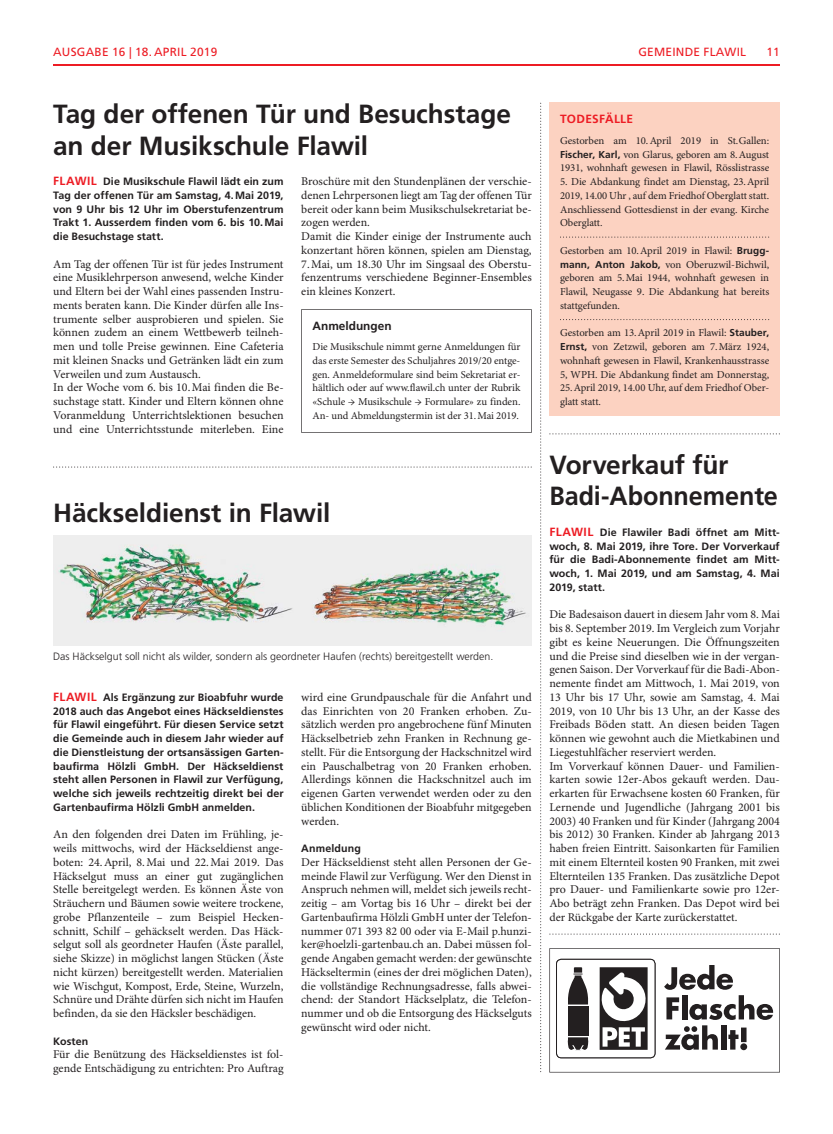
<style>
.page{position:relative;width:833px;height:1134px;background:#fff}
.page>*{position:absolute;margin:0;border:0;box-sizing:border-box;transform-origin:0 0}
.t1{font:700 26.25px/31.2px "Frutiger LT Std";letter-spacing:-.005em;color:#231f20}
.t2{font:11.88px/13.8px "Minion Pro";color:#231f20}
.t3{font:11.88px "Frutiger LT Std";letter-spacing:.02em;color:#ed1c24}
.t4{font:700 11.88px "Frutiger LT Std";color:#231f20}
.t5{font:700 11.88px "Frutiger LT Std";letter-spacing:.03em;color:#ed1c24}
.t6{font:10.62px/13.8px "Minion Pro";letter-spacing:-.005em;color:#231f20;text-align:justify}
.t7{font:700 10.62px/13.8px "Frutiger LT Std";letter-spacing:.005em;color:#231f20;text-align:justify}
.t8{font:300 10.62px "Frutiger LT Std";color:#231f20}
.s1{font-size:11.88px;color:#ed1c24}
.s2{font-family:"Frutiger LT Std";font-weight:700;font-size:10px}
</style>
<div class="page">
<div style="left:549px;top:103px;width:231px;height:313px;background:#fcd2c1"></div>
<svg style="left:560px;top:237px;width:209px;height:1px"></svg>
<svg style="left:560px;top:319px;width:209px;height:1px"></svg>
<svg style="left:301px;top:309px;width:230px;height:124px"></svg>
<hr style="left:53px;top:65px;width:727px;height:1px;background:#ed1c24">
<svg style="left:540px;top:103px;width:1px;height:969px"></svg>
<svg style="left:53px;top:466px;width:478px;height:1px"></svg>
<svg style="left:549px;top:433px;width:231px;height:1px"></svg>
<svg style="left:549px;top:933px;width:231px;height:1px"></svg>
<img style="left:53px;top:536px;width:478px;height:110px">
<svg style="left:549px;top:948px;width:231px;height:124px"></svg>
<p class="t3" style="left:53px;top:46px;width:166px">AUSGABE 16 | 18. APRIL 2019</p>
<p class="t3" style="left:638px;top:46px;width:109px">GEMEINDE FLAWIL</p>
<p class="t3" style="left:766px;top:46px;width:15px">11</p>
<h1 class="t1" style="left:53px;top:100px;width:459px">Tag der offenen Tür und Besuchstage an der Musikschule Flawil</h1>
<p class="t7" style="left:53px;top:175px;width:232px"><span class="s1">FLAWIL</span> Die Musikschule Flawil lädt ein zum Tag der offenen Tür am Samstag, 4. Mai 2019, von 9 Uhr bis 12 Uhr im Oberstufenzentrum Trakt 1. Ausserdem finden vom 6. bis 10. Mai die Besuchstage statt.</p>
<p class="t2" style="left:53px;top:258px;width:232px">Am Tag der offenen Tür ist für jedes Instrument eine Musiklehrperson anwesend, welche Kinder und Eltern bei der Wahl eines passenden Instru&shy;ments beraten kann. Die Kinder dürfen alle Ins&shy;trumente selber ausprobieren und spielen. Sie können zudem an einem Wettbewerb teilneh&shy;men und tolle Preise gewinnen. Eine Cafeteria mit kleinen Snacks und Getränken lädt ein zum Verweilen und zum Austausch.<br>In der Woche vom 6. bis 10. Mai finden die Be&shy;suchstage statt. Kinder und Eltern können ohne Voranmeldung Unterrichtslektionen besuchen und eine Unterrichtsstunde miterleben. Eine</p>
<p class="t2" style="left:301px;top:175px;width:232px">Broschüre mit den Stundenplänen der verschie&shy;denen Lehrpersonen liegt am Tag der offenen Tür bereit oder kann beim Musikschulsekretariat be&shy;zogen werden.<br>Damit die Kinder einige der Instrumente auch konzertant hören können, spielen am Dienstag,</p>
<p class="t2" style="left:301px;top:258px;width:232px;text-align:justify">7. Mai, um 18.30 Uhr im Singsaal des Oberstu&shy;fenzentrums verschiedene Beginner-Ensembles ein kleines Konzert.</p>
<p class="t4" style="left:312px;top:320px;width:81px">Anmeldungen</p>
<p class="t6" style="left:312px;top:341px;width:209px">Die Musikschule nimmt gerne Anmeldungen für das erste Semester des Schuljahres 2019/20 entge&shy;gen. Anmeldeformulare sind beim Sekretariat er&shy;hältlich oder auf www.flawil.ch unter der Rubrik «Schule → Musikschule → Formulare» zu finden.<br>An- und Abmeldungstermin ist der 31. Mai 2019.</p>
<h1 class="t1" style="left:53px;top:499px;width:279px">Häckseldienst in Flawil</h1>
<p class="t8" style="left:53px;top:651px;width:442px">Das Häckselgut soll nicht als wilder, sondern als geordneter Haufen (rechts) bereitgestellt werden.</p>
<p class="t7" style="left:53px;top:691px;width:232px"><span class="s1">FLAWIL</span> Als Ergänzung zur Bioabfuhr wurde 2018 auch das Angebot eines Häckseldienstes für Flawil eingeführt. Für diesen Service setzt die Gemeinde auch in diesem Jahr wieder auf die Dienstleistung der ortsansässigen Garten&shy;baufirma Hölzli GmbH. Der Häckseldienst steht allen Personen in Flawil zur Verfügung, welche sich jeweils rechtzeitig direkt bei der Gartenbaufirma Hölzli GmbH anmelden.</p>
<p class="t2" style="left:53px;top:829px;width:232px;text-align:justify">An den folgenden drei Daten im Frühling, je&shy;weils mittwochs, wird der Häckseldienst ange&shy;boten: 24. April, 8. Mai und 22. Mai 2019. Das Häckselgut muss an einer gut zugänglichen Stelle bereitgelegt werden. Es können Äste von Sträuchern und Bäumen sowie weitere trockene, grobe Pflanzenteile – zum Beispiel Hecken&shy;schnitt, Schilf – gehäckselt werden. Das Häck&shy;selgut soll als geordneter Haufen (Äste parallel, siehe Skizze) in möglichst langen Stücken (Äste nicht kürzen) bereitgestellt werden. Materialien wie Wischgut, Kompost, Erde, Steine, Wurzeln, Schnüre und Drähte dürfen sich nicht im Haufen befinden, da sie den Häcksler beschädigen.</p>
<p class="t7" style="left:53px;top:1034px;width:37px">Kosten</p>
<p class="t2" style="left:53px;top:1049px;width:232px">Für die Benützung des Häckseldienstes ist fol&shy;gende Entschädigung zu entrichten: Pro Auftrag</p>
<p class="t2" style="left:301px;top:691px;width:232px;text-align:justify">wird eine Grundpauschale für die Anfahrt und das Einrichten von 20 Franken erhoben. Zu&shy;sätzlich werden pro angebrochene fünf Minuten Häckselbetrieb zehn Franken in Rechnung ge&shy;stellt. Für die Entsorgung der Hackschnitzel wird ein Pauschalbetrag von 20 Franken erhoben.<br>Allerdings können die Hackschnitzel auch im eigenen Garten verwendet werden oder zu den üblichen Konditionen der Bioabfuhr mitgegeben werden.</p>
<p class="t7" style="left:301px;top:842px;width:61px">Anmeldung</p>
<p class="t2" style="left:301px;top:856px;width:232px;text-align:justify">Der Häckseldienst steht allen Personen der Ge&shy;meinde Flawil zur Verfügung. Wer den Dienst in Anspruch nehmen will, meldet sich jeweils recht&shy;zeitig – am Vortag bis 16 Uhr – direkt bei der Gartenbaufirma Hölzli GmbH unter der Telefon&shy;nummer 071 393 82 00 oder via E-Mail p.hunzi&shy;ker@hoelzli-gartenbau.ch an. Dabei müssen fol&shy;gende Angaben gemacht werden: der gewünschte Häckseltermin (eines der drei möglichen Daten), die vollständige Rechnungsadresse, falls abwei&shy;chend: der Standort Häckselplatz, die Telefon&shy;nummer und ob die Entsorgung des Häckselguts gewünscht wird oder nicht.</p>
<p class="t5" style="left:560px;top:113px;width:75px">TODESFÄLLE</p>
<p class="t6" style="left:560px;top:135px;width:211px">Gestorben am 10. April 2019 in St. Gallen:<br><span class="s2">Fischer, Karl,</span> von Glarus, geboren am 8. August 1931, wohnhaft gewesen in Flawil, Rösslistrasse</p>
<p class="t6" style="left:560px;top:176px;width:211px">5. Die Abdankung findet am Dienstag, 23. April 2019, 14.00 Uhr , auf dem Friedhof Oberglatt statt.<br>Anschliessend Gottesdienst in der evang. Kirche Oberglatt.</p>
<p class="t6" style="left:560px;top:245px;width:211px">Gestorben am 10. April 2019 in Flawil: <span class="s2">Brugg&shy;mann, Anton Jakob,</span> von Oberuzwil-Bichwil, geboren am 5. Mai 1944, wohnhaft gewesen in Flawil, Neugasse 9. Die Abdankung hat bereits stattgefunden.</p>
<p class="t6" style="left:560px;top:327px;width:211px">Gestorben am 13. April 2019 in Flawil: <span class="s2">Stauber, Ernst,</span> von Zetzwil, geboren am 7. März 1924, wohnhaft gewesen in Flawil, Krankenhausstrasse 5, WPH. Die Abdankung findet am Donnerstag,</p>
<p class="t6" style="left:560px;top:382px;width:211px">25. April 2019, 14.00 Uhr, auf dem Friedhof Ober&shy;glatt statt.</p>
<h1 class="t1" style="left:549px;top:451px;width:230px">Vorverkauf für<br>Badi-Abonnemente</h1>
<p class="t7" style="left:549px;top:526px;width:232px"><span class="s1">FLAWIL</span> Die Flawiler Badi öffnet am Mitt&shy;woch, 8. Mai 2019, ihre Tore. Der Vorverkauf für die Badi-Abonnemente findet am Mitt&shy;woch, 1. Mai 2019, und am Samstag, 4. Mai 2019, statt.</p>
<p class="t2" style="left:549px;top:609px;width:232px">Die Badesaison dauert in diesem Jahr vom 8. Mai bis 8. September 2019. Im Vergleich zum Vorjahr gibt es keine Neuerungen. Die Öffnungszeiten und die Preise sind dieselben wie in der vergan&shy;genen Saison. Der Vorverkauf für die Badi-Abon&shy;nemente findet am Mittwoch, 1. Mai 2019, von 13 Uhr bis 17 Uhr, sowie am Samstag, 4. Mai 2019, von 10 Uhr bis 13 Uhr, an der Kasse des Freibads Böden statt. An diesen beiden Tagen können wie gewohnt auch die Mietkabinen und Liegestuhlfächer reserviert werden.<br>Im Vorverkauf können Dauer- und Familien&shy;karten sowie 12er-Abos gekauft werden. Dau&shy;erkarten für Erwachsene kosten 60 Franken, für Lernende und Jugendliche (Jahrgang 2001 bis 2003) 40 Franken und für Kinder (Jahrgang 2004 bis 2012) 30 Franken. Kinder ab Jahrgang 2013 haben freien Eintritt. Saisonkarten für Familien mit einem Elternteil kosten 90 Franken, mit zwei Elternteilen 135 Franken. Das zusätzliche Depot pro Dauer- und Familienkarte sowie pro 12er-Abo beträgt zehn Franken. Das Depot wird bei der Rückgabe der Karte zurückerstattet.</p>
</div>
